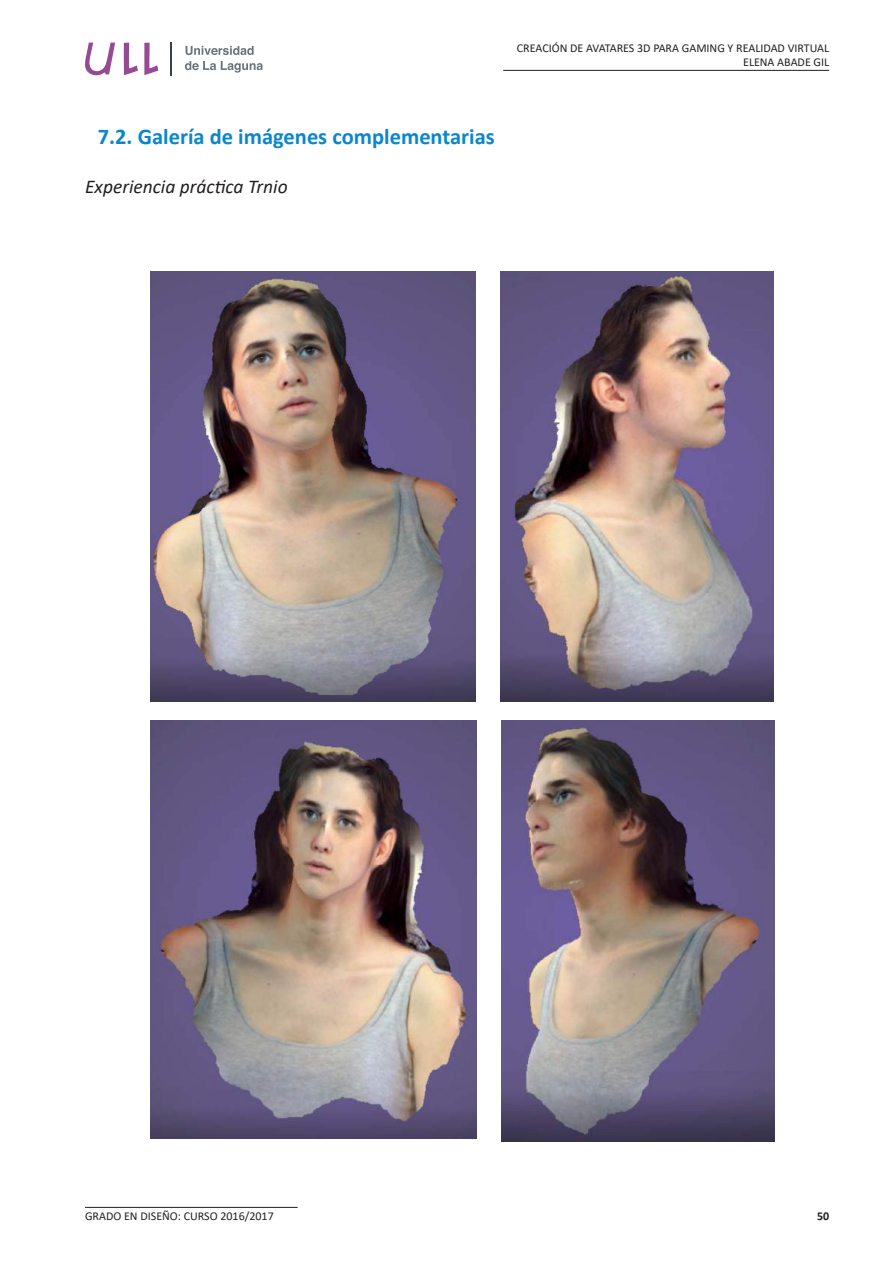
<style>
.page{position:relative;width:893px;height:1263px;background:#fff}
.page>*{position:absolute;margin:0;border:0;box-sizing:border-box;transform-origin:0 0}
.t1{font:700 22.5px "Calibri";color:#0a86cc}
.t2{font:italic 19.5px "Calibri";color:#231f20}
.t3{font:12px/14.4px "Calibri";color:#231f20;text-align:right}
.t4{font:700 12px "Calibri";color:#231f20}
</style>
<div class="page">
<svg style="left:144px;top:43px;width:14px;height:32px"></svg>
<svg style="left:124px;top:43px;width:14px;height:32px"></svg>
<svg style="left:85px;top:43px;width:30px;height:33px"></svg>
<hr style="left:171px;top:43px;width:1px;height:33px;background:#37414b">
<svg style="left:186px;top:46px;width:68px;height:9px"></svg>
<svg style="left:185px;top:61px;width:78px;height:12px"></svg>
<hr style="left:503px;top:70px;width:326px;height:1px;background:#231f20">
<hr style="left:85px;top:1207px;width:213px;height:1px;background:#231f20">
<img style="left:501px;top:720px;width:274px;height:421px">
<img style="left:150px;top:272px;width:325px;height:429px">
<img style="left:500px;top:272px;width:274px;height:429px">
<img style="left:150px;top:720px;width:326px;height:419px">
<p class="t3" style="left:517px;top:40px;width:314px">CREACIÓN DE AVATARES 3D PARA GAMING Y REALIDAD VIRTUAL<br>ELENA ABADE GIL</p>
<h1 class="t1" style="left:98px;top:121px;width:399px">7.2. Galería de imágenes complementarias</h1>
<h2 class="t2" style="left:85px;top:173px;width:204px">Experiencia práctica Trnio</h2>
<p class="t3" style="left:85px;top:1209px;width:190px">GRADO EN DISEÑO: CURSO 2016/2017</p>
<p class="t4" style="left:817px;top:1208px;width:14px">50</p>
</div>
